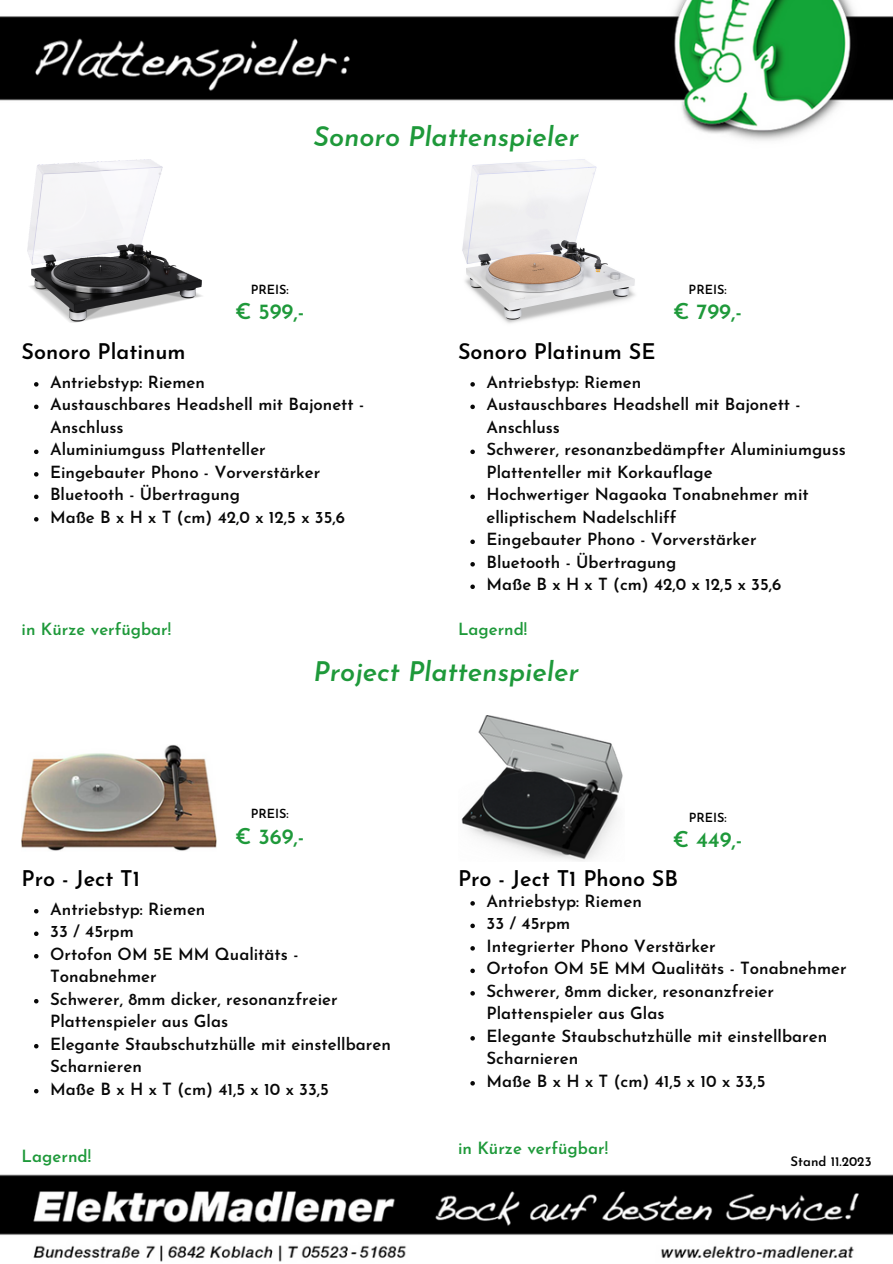
<style>
.page{position:relative;width:893px;height:1264px;background:#fff}
.page>*{position:absolute;margin:0;border:0;box-sizing:border-box;transform-origin:0 0}
.t1{font:italic 600 27px "Josefin Sans";color:#1e993a}
.t2{font:600 21.75px "Josefin Sans";color:#1e993a}
.t3{font:600 21.6px "Josefin Sans";color:#000}
.t4{font:600 16.8px/22.5px "Josefin Sans";color:#080808}
.t5{font:600 16.8px "Josefin Sans";color:#1e993a}
.t6{font:600 13.2px "Josefin Sans";color:#000}
.t7{font:600 12.6px "Josefin Sans";color:#000}
</style>
<div class="page">
<img style="left:0;top:0;width:892px;height:1262px">
<img style="left:22px;top:156px;width:183px;height:171px">
<img style="left:458px;top:156px;width:185px;height:171px">
<svg style="left:34px;top:382px;width:5px;height:4px"></svg>
<svg style="left:34px;top:404px;width:5px;height:5px"></svg>
<svg style="left:34px;top:449px;width:5px;height:5px"></svg>
<svg style="left:34px;top:472px;width:5px;height:4px"></svg>
<svg style="left:34px;top:494px;width:5px;height:5px"></svg>
<svg style="left:34px;top:517px;width:5px;height:4px"></svg>
<svg style="left:470px;top:382px;width:5px;height:4px"></svg>
<svg style="left:470px;top:404px;width:5px;height:5px"></svg>
<svg style="left:470px;top:449px;width:5px;height:5px"></svg>
<svg style="left:470px;top:494px;width:5px;height:5px"></svg>
<svg style="left:470px;top:539px;width:5px;height:5px"></svg>
<svg style="left:470px;top:562px;width:5px;height:4px"></svg>
<svg style="left:470px;top:584px;width:5px;height:5px"></svg>
<img style="left:22px;top:744px;width:194px;height:107px">
<img style="left:458px;top:715px;width:166px;height:146px">
<svg style="left:34px;top:909px;width:5px;height:4px"></svg>
<svg style="left:34px;top:931px;width:5px;height:5px"></svg>
<svg style="left:34px;top:954px;width:5px;height:4px"></svg>
<svg style="left:34px;top:998px;width:5px;height:5px"></svg>
<svg style="left:34px;top:1043px;width:5px;height:5px"></svg>
<svg style="left:34px;top:1088px;width:5px;height:5px"></svg>
<svg style="left:470px;top:901px;width:5px;height:4px"></svg>
<svg style="left:470px;top:923px;width:5px;height:5px"></svg>
<svg style="left:470px;top:946px;width:5px;height:4px"></svg>
<svg style="left:470px;top:968px;width:5px;height:5px"></svg>
<svg style="left:470px;top:991px;width:5px;height:4px"></svg>
<svg style="left:470px;top:1036px;width:5px;height:4px"></svg>
<svg style="left:470px;top:1081px;width:5px;height:4px"></svg>
<p class="t1" style="left:313px;top:126px;width:267px">Sonoro Plattenspieler</p>
<p class="t3" style="left:22px;top:343px;width:165px">Sonoro Platinum</p>
<p class="t7" style="left:251px;top:284px;width:40px">PREIS:</p>
<p class="t2" style="left:235px;top:302px;width:71px">€ 599,-</p>
<p class="t3" style="left:458px;top:343px;width:199px">Sonoro Platinum SE</p>
<p class="t7" style="left:688px;top:284px;width:40px">PREIS:</p>
<p class="t2" style="left:673px;top:302px;width:70px">€ 799,-</p>
<p class="t4" style="left:50px;top:372px;width:156px">Antriebstyp: Riemen</p>
<p class="t4" style="left:50px;top:395px;width:315px">Austauschbares Headshell mit Bajonett -<br>Anschluss</p>
<p class="t4" style="left:50px;top:440px;width:217px">Aluminiumguss Plattenteller</p>
<p class="t4" style="left:50px;top:462px;width:272px">Eingebauter Phono - Vorverstärker</p>
<p class="t4" style="left:50px;top:485px;width:191px">Bluetooth - Übertragung</p>
<p class="t4" style="left:50px;top:507px;width:296px">Maße B x H x T (cm) 42,0 x 12,5 x 35,6</p>
<p class="t5" style="left:22px;top:622px;width:151px">in Kürze verfügbar!</p>
<p class="t4" style="left:486px;top:372px;width:156px">Antriebstyp: Riemen</p>
<p class="t4" style="left:486px;top:395px;width:315px">Austauschbares Headshell mit Bajonett -<br>Anschluss</p>
<p class="t4" style="left:486px;top:440px;width:361px">Schwerer, resonanzbedämpfter Aluminiumguss<br>Plattenteller mit Korkauflage</p>
<p class="t4" style="left:486px;top:485px;width:324px">Hochwertiger Nagaoka Tonabnehmer mit elliptischem Nadelschliff</p>
<p class="t4" style="left:486px;top:529px;width:272px">Eingebauter Phono - Vorverstärker</p>
<p class="t4" style="left:486px;top:552px;width:191px">Bluetooth - Übertragung</p>
<p class="t4" style="left:486px;top:574px;width:296px">Maße B x H x T (cm) 42,0 x 12,5 x 35,6</p>
<p class="t5" style="left:458px;top:622px;width:71px">Lagernd!</p>
<p class="t3" style="left:22px;top:869px;width:120px">Pro - Ject T1</p>
<p class="t1" style="left:313px;top:660px;width:267px">Project Plattenspieler</p>
<p class="t7" style="left:251px;top:808px;width:39px">PREIS:</p>
<p class="t2" style="left:235px;top:827px;width:71px">€ 369,-</p>
<p class="t7" style="left:688px;top:812px;width:39px">PREIS:</p>
<p class="t2" style="left:672px;top:831px;width:71px">€ 449,-</p>
<p class="t3" style="left:458px;top:869px;width:221px">Pro - Ject T1 Phono SB</p>
<p class="t4" style="left:50px;top:899px;width:157px">Antriebstyp: Riemen</p>
<p class="t4" style="left:50px;top:921px;width:85px">33 / 45rpm</p>
<p class="t4" style="left:50px;top:944px;width:250px">Ortofon OM 5E MM Qualitäts -<br>Tonabnehmer</p>
<p class="t4" style="left:50px;top:989px;width:289px">Schwerer, 8mm dicker, resonanzfreier<br>Plattenspieler aus Glas</p>
<p class="t4" style="left:50px;top:1034px;width:342px">Elegante Staubschutzhülle mit einstellbaren<br>Scharnieren</p>
<p class="t4" style="left:50px;top:1079px;width:280px">Maße B x H x T (cm) 41,5 x 10 x 33,5</p>
<p class="t5" style="left:22px;top:1149px;width:71px">Lagernd!</p>
<p class="t4" style="left:486px;top:891px;width:157px">Antriebstyp: Riemen</p>
<p class="t4" style="left:486px;top:913px;width:85px">33 / 45rpm</p>
<p class="t4" style="left:486px;top:936px;width:230px">Integrierter Phono Verstärker</p>
<p class="t4" style="left:486px;top:958px;width:361px">Ortofon OM 5E MM Qualitäts - Tonabnehmer</p>
<p class="t4" style="left:486px;top:981px;width:289px">Schwerer, 8mm dicker, resonanzfreier<br>Plattenspieler aus Glas</p>
<p class="t4" style="left:486px;top:1026px;width:342px">Elegante Staubschutzhülle mit einstellbaren<br>Scharnieren</p>
<p class="t4" style="left:486px;top:1071px;width:280px">Maße B x H x T (cm) 41,5 x 10 x 33,5</p>
<p class="t5" style="left:458px;top:1141px;width:151px">in Kürze verfügbar!</p>
<p class="t6" style="left:790px;top:1156px;width:82px">Stand 11.2023</p>
</div>
